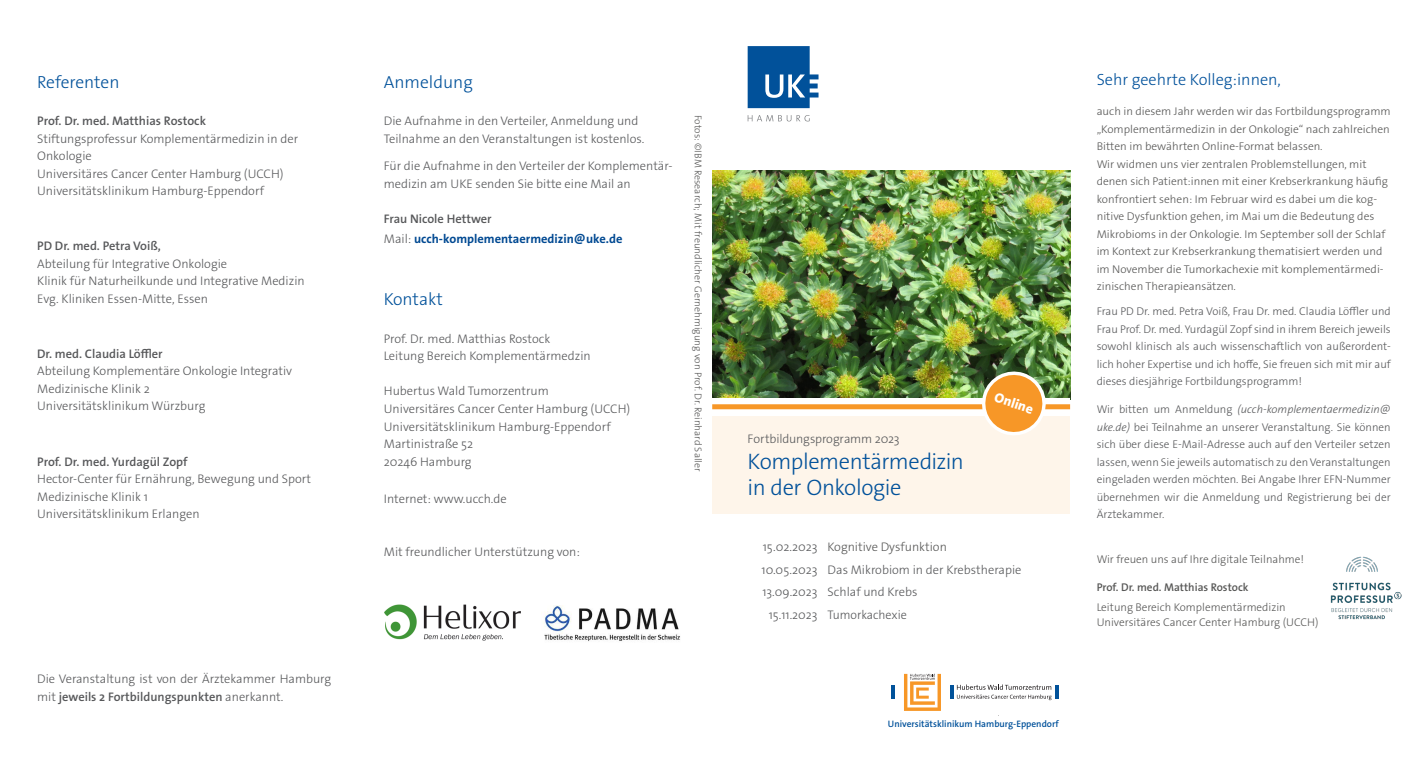
<style>
.page{position:relative;width:1428px;height:766px;background:#fff}
.page>*{position:absolute;margin:0;border:0;box-sizing:border-box;transform-origin:0 0}
._08_Überschrift_18pt{font:300 22.5px/26.2px "The Sans Os F";letter-spacing:-.02em;color:#01519a}
._07_Überschrift_14_p{font:300 17.5px "The Sans Os F";color:#01519a}
.t1{font:300 16.25px "The Sans Os F";color:#01519b}
._07_Überschrift_14_p-2{font:800 13.75px "The Sans Os F";color:#fff}
._03_Fließtext{font:300 12.5px/17.5px "The Sans Os F";color:#57585a}
._07_Überschrift_14_p-3{font:300 12.5px/17.5px "The Sans Os F";color:#57585a}
.t2{font:700 12.5px/20px "The Sans Os F";color:#004992}
._0XX_Dachzeile_Flyer{font:300 12.5px "The Sans Os F";letter-spacing:-.01em;color:#57585a}
.t3{font:300 12.5px "The Sans Os F";color:#575756}
._03_Fließtext-2{font:300 11.25px/17.5px "The Sans Os F";color:#575756}
._03_Fließtext-3{font:300 11.25px/17.5px "The Sans Os F";color:#57585a;text-align:justify}
.t4{font:600 11.25px "The Sans Os F";color:#575756}
._03_Fließtext-4{font:300 10px "The Sans Os F";color:#575756}
.t5{font:600 9.38px "The Sans Os F";color:#01519a}
.s1{font-weight:600}
.s2{font-weight:600;color:#57585a}
.s3{font-weight:300;color:#57585a}
.s4{font-style:italic}
</style>
<div class="page">
<svg style="left:904px;top:673px;width:37px;height:37px"></svg>
<svg style="left:957px;top:684px;width:95px;height:16px"></svg>
<hr style="left:891px;top:684px;width:4px;height:14px;background:#01529a">
<hr style="left:950px;top:684px;width:3px;height:14px;background:#01529a">
<hr style="left:1055px;top:684px;width:4px;height:14px;background:#01529a">
<img style="left:712px;top:170px;width:358px;height:228px">
<div style="left:712px;top:404px;width:358px;height:5px;background:#f79727"></div>
<div style="left:712px;top:415px;width:358px;height:98px;background:#fef5ea"></div>
<svg style="left:748px;top:46px;width:71px;height:62px"></svg>
<svg style="left:748px;top:115px;width:62px;height:6px"></svg>
<img style="left:543px;top:605px;width:137px;height:37px">
<img style="left:384px;top:604px;width:137px;height:37px">
<img style="left:1330px;top:556px;width:72px;height:64px">
<svg style="left:978px;top:367px;width:72px;height:68px"></svg>
<p class="_07_Überschrift_14_p" style="left:37px;top:70px;width:84px">Referenten</p>
<p class="_03_Fließtext" style="left:37px;top:112px;width:262px"><span class="s1">Prof. Dr. med. Matthias Rostock </span>Stiftungsprofessur Komplementärmedizin in der Onkologie<br>Universitäres Cancer Center Hamburg (UCCH)<br>Universitätsklinikum Hamburg-Eppendorf</p>
<p class="_03_Fließtext" style="left:37px;top:237px;width:269px"><span class="s1">PD Dr. med. Petra Voiß,<br></span>Abteilung für Integrative Onkologie<br>Klinik für Naturheilkunde und Integrative Medizin Evg. Kliniken Essen-Mitte, Essen</p>
<p class="_03_Fließtext" style="left:37px;top:345px;width:256px"><span class="s1">Dr. med. Claudia Löffler<br></span>Abteilung Komplementäre Onkologie Integrativ<br>Medizinische Klinik 2<br>Universitätsklinikum Würzburg</p>
<p class="_03_Fließtext" style="left:37px;top:452px;width:275px"><span class="s1">Prof. Dr. med. Yurdagül Zopf<br></span>Hector-Center für Ernährung, Bewegung und Sport Medizinische Klinik 1<br>Universitätsklinikum Erlangen</p>
<p class="_03_Fließtext" style="left:37px;top:670px;width:296px">Die Veranstaltung ist von der Ärztekammer Hamburg mit <span class="s1">jeweils 2 Fortbildungspunkten</span> anerkannt.</p>
<p class="_07_Überschrift_14_p" style="left:384px;top:70px;width:90px">Anmeldung</p>
<p class="_03_Fließtext" style="left:384px;top:112px;width:262px">Die Aufnahme in den Verteiler, Anmeldung und<br>Teilnahme an den Veranstaltungen ist kostenlos.</p>
<p class="_03_Fließtext" style="left:384px;top:157px;width:290px">Für die Aufnahme in den Verteiler der Komplementär&shy;medizin am UKE senden Sie bitte eine Mail an</p>
<p class="t2" style="left:384px;top:209px;width:240px"><span class="s2">Frau Nicole Hettwer<br></span><span class="s3">Mail:</span> ucch-komplementaermedizin@uke.de</p>
<p class="_07_Überschrift_14_p" style="left:384px;top:288px;width:60px">Kontakt</p>
<p class="_07_Überschrift_14_p-3" style="left:384px;top:330px;width:208px">Prof. Dr. med. Matthias Rostock<br>Leitung Bereich Komplementärmedzin</p>
<p class="_07_Überschrift_14_p-3" style="left:384px;top:382px;width:248px">Hubertus Wald Tumorzentrum<br>Universitäres Cancer Center Hamburg (UCCH)<br>Universitätsklinikum Hamburg-Eppendorf<br>Martinistraße 52<br>20246 Hamburg</p>
<p class="_03_Fließtext" style="left:384px;top:490px;width:124px">Internet: www.ucch.de</p>
<p class="_03_Fließtext" style="left:384px;top:542px;width:198px">Mit freundlicher Unterstützung von:</p>
<p class="_03_Fließtext-4" style="left:705px;top:115px;width:358px;rotate:90deg">Fotos: ©IBM Research; Mit freundlicher Gernehmigung von Prof. Dr. Reinhard Saller</p>
<p class="_0XX_Dachzeile_Flyer" style="left:748px;top:430px;width:153px">Fortbildungsprogramm 2023</p>
<p class="_08_Überschrift_18pt" style="left:748px;top:448px;width:218px">Komplementärmedizin in der Onkologie</p>
<p class="_07_Überschrift_14_p-2" style="left:998px;top:388px;width:41px;rotate:18deg">Online</p>
<p class="_03_Fließtext" style="left:763px;top:538px;width:56px">15.02.2023</p>
<p class="t3" style="left:828px;top:538px;width:121px">Kognitive Dysfunktion</p>
<p class="_03_Fließtext" style="left:762px;top:560px;width:57px">10.05.2023</p>
<p class="_03_Fließtext" style="left:828px;top:560px;width:195px">Das Mikrobiom in der Krebstherapie</p>
<p class="_03_Fließtext" style="left:762px;top:583px;width:57px">13.09.2023</p>
<p class="_03_Fließtext" style="left:828px;top:583px;width:91px">Schlaf und Krebs</p>
<p class="_03_Fließtext" style="left:769px;top:605px;width:50px">15.11.2023</p>
<p class="_03_Fließtext" style="left:828px;top:605px;width:81px">Tumorkachexie</p>
<p class="t5" style="left:888px;top:718px;width:172px">Universitätsklinikum Hamburg-Eppendorf</p>
<p class="t1" style="left:1097px;top:69px;width:186px">Sehr geehrte Kolleg:innen,</p>
<p class="_03_Fließtext-2" style="left:1097px;top:103px;width:296px">auch in diesem Jahr werden wir das Fortbildungsprogramm „Komplementärmedizin in der Onkologie“ nach zahlreichen Bitten im bewährten Online-Format belassen.<br>Wir widmen uns vier zentralen Problemstellungen, mit denen sich Patient:innen mit einer Krebserkrankung häufig konfrontiert sehen: Im Februar wird es dabei um die kog&shy;nitive Dysfunktion gehen, im Mai um die Bedeutung des Mikrobioms in der Onkologie. Im September soll der Schlaf im Kontext zur Krebserkrankung thematisiert werden und im November die Tumorkachexie mit komplementärmedi&shy;zinischen Therapieansätzen.</p>
<p class="_03_Fließtext-3" style="left:1097px;top:303px;width:296px">Frau PD Dr. med. Petra Voiß, Frau Dr. med. Claudia Löffler und Frau Prof. Dr. med. Yurdagül Zopf sind in ihrem Bereich jeweils sowohl klinisch als auch wissenschaftlich von außerordent&shy;lich hoher Expertise und ich hoffe, Sie freuen sich mit mir auf dieses diesjährige Fortbildungsprogramm!</p>
<p class="_03_Fließtext-3" style="left:1097px;top:400px;width:296px">Wir bitten um Anmeldung <span class="s4">(ucch-komplementaermedizin@ uke.de)</span> bei Teilnahme an unserer Veranstaltung. Sie können sich über diese E-Mail-Adresse auch auf den Verteiler setzen lassen, wenn Sie jeweils automatisch zu den Veranstaltungen eingeladen werden möchten. Bei Angabe Ihrer EFN-Nummer übernehmen wir die Anmeldung und Registrierung bei der Ärztekammer.</p>
<p class="_03_Fließtext-2" style="left:1097px;top:550px;width:209px">Wir freuen uns auf Ihre digitale Teilnahme!</p>
<p class="t4" style="left:1097px;top:579px;width:153px">Prof. Dr. med. Matthias Rostock</p>
<p class="_03_Fließtext-2" style="left:1097px;top:598px;width:191px">Leitung Bereich Komplementärmedizin</p>
<p class="_03_Fließtext-2" style="left:1097px;top:613px;width:223px">Universitäres Cancer Center Hamburg (UCCH)</p>
</div>
